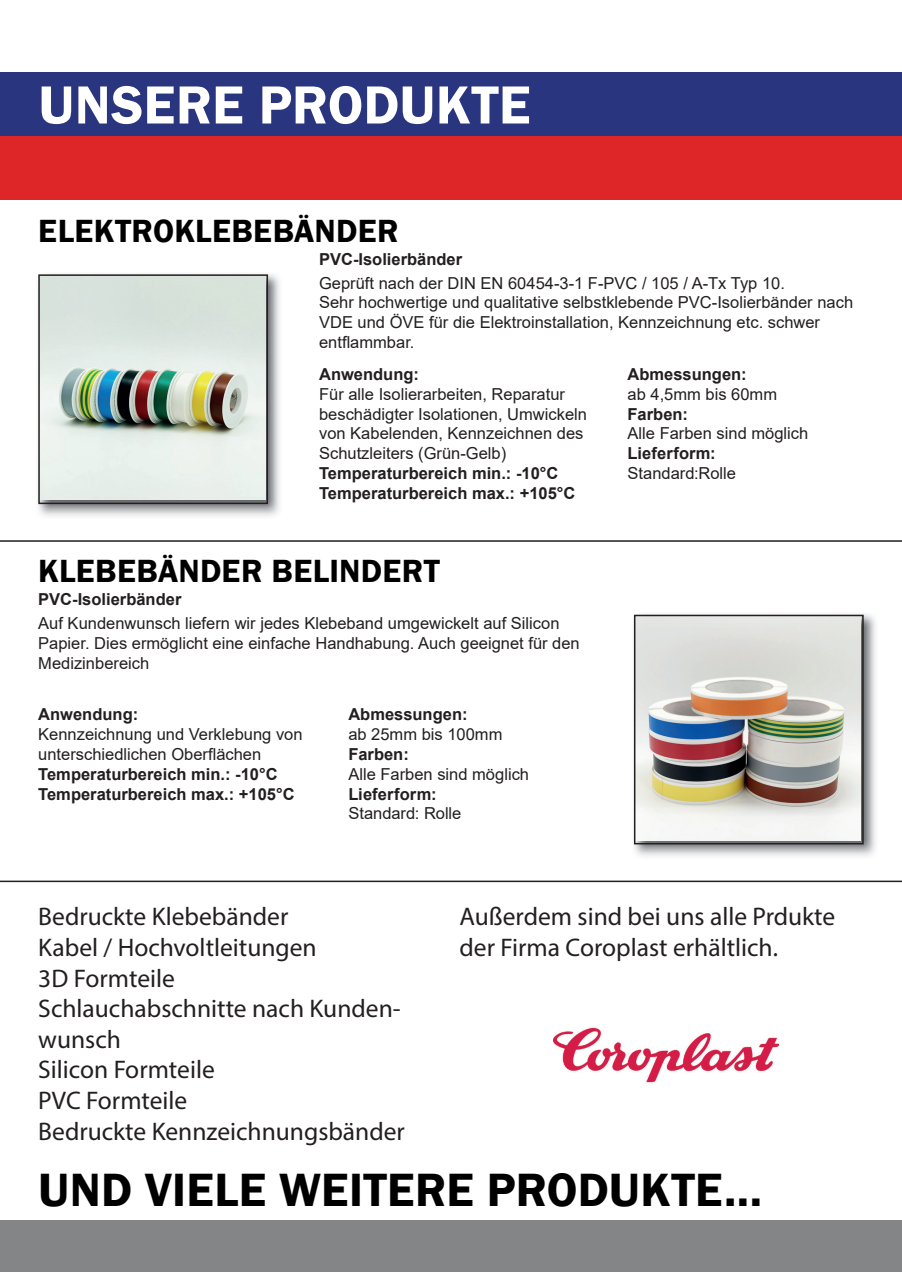
<style>
.page{position:relative;width:902px;height:1272px;background:#fff}
.page>*{position:absolute;margin:0;border:0;box-sizing:border-box;transform-origin:0 0}
.t1{font:600 55.5px "Franklin Gothic";letter-spacing:.005em;color:#fff}
.t2{font:600 48px "Franklin Gothic";letter-spacing:.005em;color:#000}
.t3{font:600 33px "Franklin Gothic";letter-spacing:.005em;color:#000}
.t4{font:25.5px/30.6px "Myriad Pro";color:#231f20}
.t5{font:16.5px/19.8px "Arial";color:#231f20}
.t6{font:700 16.5px/19.8px "Arial";color:#231f20}
</style>
<div class="page">
<div style="left:0;top:136px;width:901px;height:64px;background:#de2527"></div>
<div style="left:0;top:72px;width:901px;height:64px;background:#29357e"></div>
<hr style="left:0;top:540px;width:901px;height:1px;background:#231f20">
<hr style="left:0;top:880px;width:901px;height:2px;background:#231f20">
<div style="left:0;top:1220px;width:901px;height:51px;background:#848586"></div>
<img style="left:38px;top:274px;width:242px;height:243px">
<img style="left:41px;top:277px;width:224px;height:223px">
<div style="left:38px;top:274px;width:230px;height:230px;border:2px solid #231f20"></div>
<img style="left:633px;top:614px;width:243px;height:243px">
<img style="left:637px;top:617px;width:223px;height:223px">
<div style="left:634px;top:614px;width:229px;height:230px;border:2px solid #231f20"></div>
<img style="left:553px;top:1027px;width:225px;height:56px">
<h1 class="t1" style="left:38px;top:71px;width:493px">UNSERE PRODUKTE</h1>
<h3 class="t3" style="left:38px;top:210px;width:362px">ELEKTROKLEBEBÄNDER</h3>
<p class="t6" style="left:319px;top:249px;width:145px">PVC-Isolierbänder</p>
<p class="t5" style="left:319px;top:273px;width:535px">Geprüft nach der DIN EN 60454-3-1 F-PVC / 105 / A-Tx Typ 10.<br>Sehr hochwertige und qualitative selbstklebende PVC-Isolierbänder nach VDE und ÖVE für die Elektroinstallation, Kennzeichnung etc. schwer entflammbar.</p>
<p class="t6" style="left:627px;top:364px;width:121px">Abmessungen:</p>
<p class="t5" style="left:627px;top:384px;width:151px">ab 4,5mm bis 60mm</p>
<p class="t6" style="left:627px;top:404px;width:62px">Farben:</p>
<p class="t5" style="left:627px;top:423px;width:182px">Alle Farben sind möglich</p>
<p class="t6" style="left:627px;top:443px;width:90px">Lieferform:</p>
<p class="t5" style="left:627px;top:463px;width:110px">Standard:Rolle</p>
<p class="t6" style="left:319px;top:364px;width:101px">Anwendung:</p>
<p class="t5" style="left:319px;top:384px;width:269px">Für alle Isolierarbeiten, Reparatur beschädigter Isolationen, Umwickeln von Kabelenden, Kennzeichnen des Schutzleiters (Grün-Gelb)</p>
<p class="t6" style="left:319px;top:463px;width:258px">Temperaturbereich min.: -10°C<br>Temperaturbereich max.: +105°C</p>
<h3 class="t3" style="left:38px;top:550px;width:403px">KLEBEBÄNDER BELINDERT</h3>
<p class="t6" style="left:38px;top:590px;width:145px">PVC-Isolierbänder</p>
<p class="t5" style="left:38px;top:613px;width:543px">Auf Kundenwunsch liefern wir jedes Klebeband umgewickelt auf Silicon<br>Papier. Dies ermöglicht eine einfache Handhabung. Auch geeignet für den<br>Medizinbereich</p>
<p class="t6" style="left:348px;top:704px;width:121px">Abmessungen:</p>
<p class="t5" style="left:348px;top:724px;width:156px">ab 25mm bis 100mm</p>
<p class="t6" style="left:348px;top:744px;width:62px">Farben:</p>
<p class="t5" style="left:348px;top:764px;width:182px">Alle Farben sind möglich</p>
<p class="t6" style="left:348px;top:784px;width:90px">Lieferform:</p>
<p class="t5" style="left:348px;top:803px;width:115px">Standard: Rolle</p>
<p class="t6" style="left:38px;top:704px;width:101px">Anwendung:</p>
<p class="t5" style="left:38px;top:724px;width:266px">Kennzeichnung und Verklebung von unterschiedlichen Oberflächen</p>
<p class="t6" style="left:38px;top:764px;width:258px">Temperaturbereich min.: -10°C<br>Temperaturbereich max.: +105°C</p>
<h3 class="t4" style="left:38px;top:901px;width:368px">Bedruckte Klebebänder<br>Kabel / Hochvoltleitungen<br>3D Formteile<br>Schlauchabschnitte nach Kunden&shy;wunsch<br>Silicon Formteile<br>PVC Formteile<br>Bedruckte Kennzeichnungsbänder</h3>
<h3 class="t4" style="left:459px;top:901px;width:377px">Außerdem sind bei uns alle Prdukte der Firma Coroplast erhältlich.</h3>
<h2 class="t2" style="left:38px;top:1159px;width:725px">UND VIELE WEITERE PRODUKTE...</h2>
</div>
